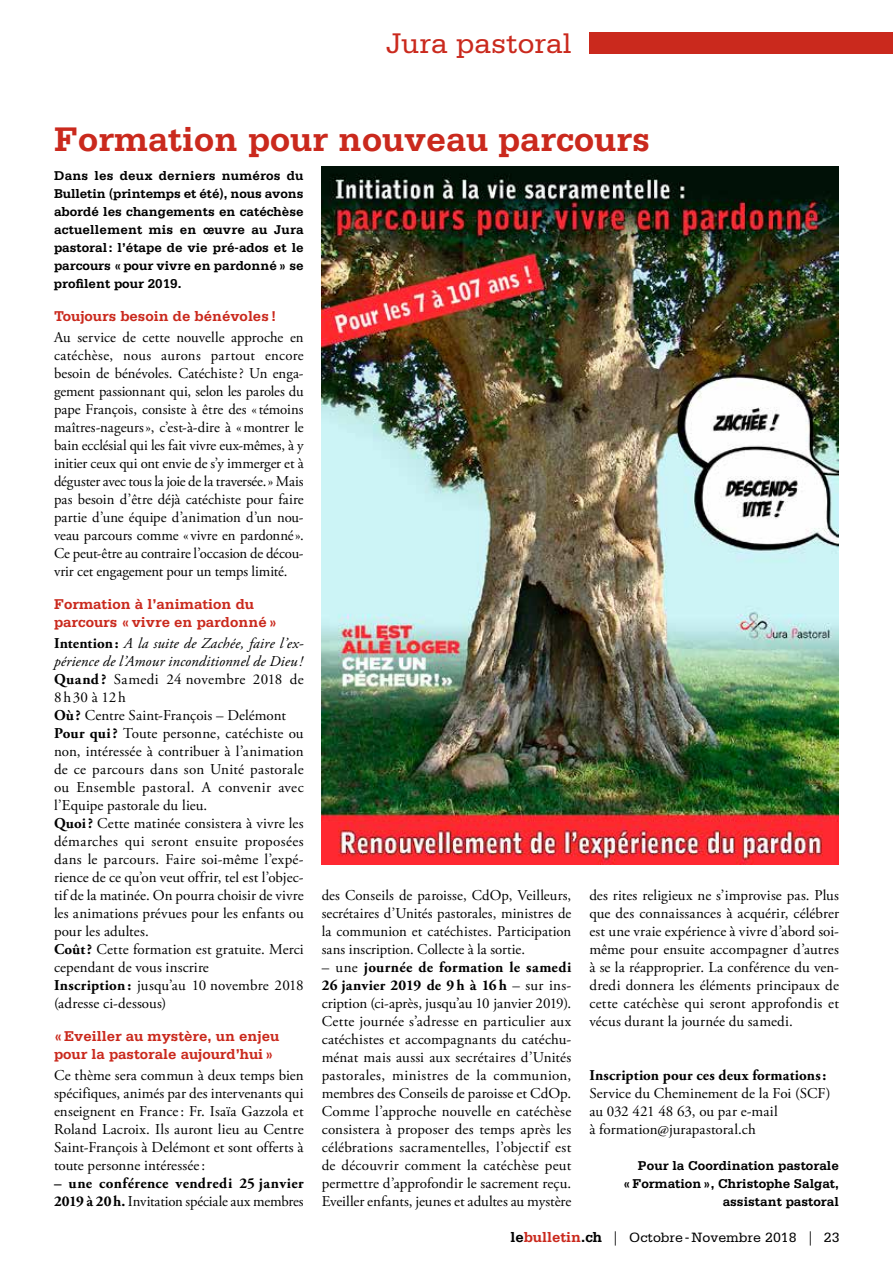
<style>
.page{position:relative;width:893px;height:1263px;background:#fff}
.page>*{position:absolute;margin:0;border:0;box-sizing:border-box;transform-origin:0 0}
.t1{font:700 36px "Serifa";color:#ca291d}
.t2{font:30px "Serifa";color:#ca291d}
.t3{font:15px/18px "Adobe Garamond Pro";letter-spacing:.005em;color:#000;text-align:justify}
.t4{font:700 15px/18px "Serifa";color:#ca291d}
.t5{font:700 15px/18px "Adobe Garamond Pro";letter-spacing:.015em;color:#000}
.t6{font:14.25px "Serifa";color:#000}
.t7{font:700 13.5px/18px "Serifa";color:#000;text-align:justify}
.s1{font-weight:700}
.s2{font-style:italic}
.s3{font-weight:400}
.s4{font-weight:700;font-size:15px}
.s5{font-weight:700;font-size:15px;color:#ca291d}
.s6{font-family:"Adobe Garamond Pro"}
</style>
<div class="page">
<div style="left:589px;top:33px;width:304px;height:21px;background:#ca291d"></div>
<img style="left:322px;top:167px;width:517px;height:697px">
<h2 class="t2" style="left:386px;top:27px;width:187px">Jura pastoral</h2>
<h1 class="t1" style="left:54px;top:118px;width:598px">Formation pour nouveau parcours</h1>
<p class="t7" style="left:54px;top:166px;width:251px">Dans les deux derniers numéros du Bulletin (printemps et été), nous avons abordé les changements en catéchèse actuellement mis en œuvre au Jura pastoral: l’étape de vie pré-ados et le parcours «pour vivre en pardonné» se profilent pour 2019.</p>
<p class="t4" style="left:54px;top:307px;width:224px">Toujours besoin de bénévoles !</p>
<p class="t3" style="left:54px;top:329px;width:251px">Au service de cette nouvelle approche en catéchèse, nous aurons partout encore besoin de bénévoles. Catéchiste? Un enga&shy;gement passionnant qui, selon les paroles du pape François, consiste à être des «témoins maîtres-nageurs», c’est-à-dire à «montrer le bain ecclésial qui les fait vivre eux-mêmes, à y initier ceux qui ont envie de s’y immerger et à déguster avec tous la joie de la traversée.» Mais pas besoin d’être déjà catéchiste pour faire partie d’une équipe d’animation d’un nou&shy;veau parcours comme «vivre en pardonné».<br>Ce peut-être au contraire l’occasion de décou&shy;vrir cet engagement pour un temps limité.</p>
<p class="t4" style="left:54px;top:595px;width:225px">Formation à l’animation du parcours «vivre en pardonné»</p>
<p class="t3" style="left:54px;top:635px;width:251px;text-align:left"><span class="s1">Intention:</span> <span class="s2">A la suite de Zachée, faire l’ex&shy;périence de l’Amour inconditionnel de Dieu !<br></span><span class="s1">Quand ?</span> Samedi 24 novembre 2018 de 8h30 à 12h<br><span class="s1">Où?</span> Centre Saint-François – Delémont <span class="s1">Pour qui?</span> Toute personne, catéchiste ou non, intéressée à contribuer à l’animation de ce parcours dans son Unité pastorale ou Ensemble pastoral. A convenir avec l’Equipe pastorale du lieu.<br><span class="s1">Quoi?</span> Cette matinée consistera à vivre les démarches qui seront ensuite proposées dans le parcours. Faire soi-même l’expé&shy;rience de ce qu’on veut offrir, tel est l’objec&shy;tif de la matinée. On pourra choisir de vivre les animations prévues pour les enfants ou pour les adultes.<br><span class="s1">Coût?</span> Cette formation est gratuite. Merci cependant de vous inscrire<br><span class="s1">Inscription :</span> jusqu’au 10 novembre 2018 (adresse ci-dessous)</p>
<p class="t4" style="left:54px;top:1027px;width:227px">«Eveiller au mystère, un enjeu pour la pastorale aujourd’hui»</p>
<p class="t3" style="left:54px;top:1067px;width:251px">Ce thème sera commun à deux temps bien spécifiques, animés par des intervenants qui enseignent en France: Fr. Isaïa Gazzola et Roland Lacroix. Ils auront lieu au Centre Saint-François à Delémont et sont offerts à toute personne intéressée:</p>
<p class="t5" style="left:54px;top:1175px;width:251px">– une conférence vendredi 25 janvier<br>2019 à 20h. <span class="s3">Invitation spéciale aux membres</span></p>
<p class="t3" style="left:589px;top:887px;width:251px">des rites religieux ne s’improvise pas. Plus que des connaissances à acquérir, célébrer est une vraie expérience à vivre d’abord soi&shy;même pour ensuite accompagner d’autres à se la réapproprier. La conférence du ven&shy;dredi donnera les éléments principaux de cette catéchèse qui seront approfondis et vécus durant la journée du samedi.</p>
<p class="t5" style="left:589px;top:1067px;width:239px">Inscription pour ces deux formations:</p>
<p class="t3" style="left:589px;top:1085px;width:243px;text-align:left">Service du Cheminement de la Foi (SCF) au 032 421 48 63, ou par e-mail<br>à formation@jurapastoral.ch</p>
<p class="t7" style="left:623px;top:1156px;width:217px;text-align:right">Pour la Coordination pastorale «Formation», Christophe Salgat, assistant pastoral</p>
<p class="t3" style="left:322px;top:887px;width:251px">des Conseils de paroisse, CdOp, Veilleurs, secrétaires d’Unités pastorales, ministres de la communion et catéchistes. Participation sans inscription. Collecte à la sortie.</p>
<p class="t3" style="left:322px;top:959px;width:251px">– une <span class="s1">journée de formation le samedi 26 janvier 2019 de 9 h à 16 h</span> – sur ins&shy;cription (ci-après, jusqu’au 10 janvier 2019).<br>Cette journée s’adresse en particulier aux catéchistes et accompagnants du catéchu&shy;ménat mais aussi aux secrétaires d’Unités pastorales, ministres de la communion, membres des Conseils de paroisse et CdOp.<br>Comme l’approche nouvelle en catéchèse consistera à proposer des temps après les célébrations sacramentelles, l’objectif est de découvrir comment la catéchèse peut permettre d’approfondir le sacrement reçu.<br>Eveiller enfants, jeunes et adultes au mystère</p>
<p class="t6" style="left:510px;top:1230px;width:331px"><span class="s4">le</span><span class="s5">bulletin</span><span class="s4">.ch</span> <span class="s6">|</span> Octobre-Novembre 2018 <span class="s6">|</span> 23</p>
</div>
